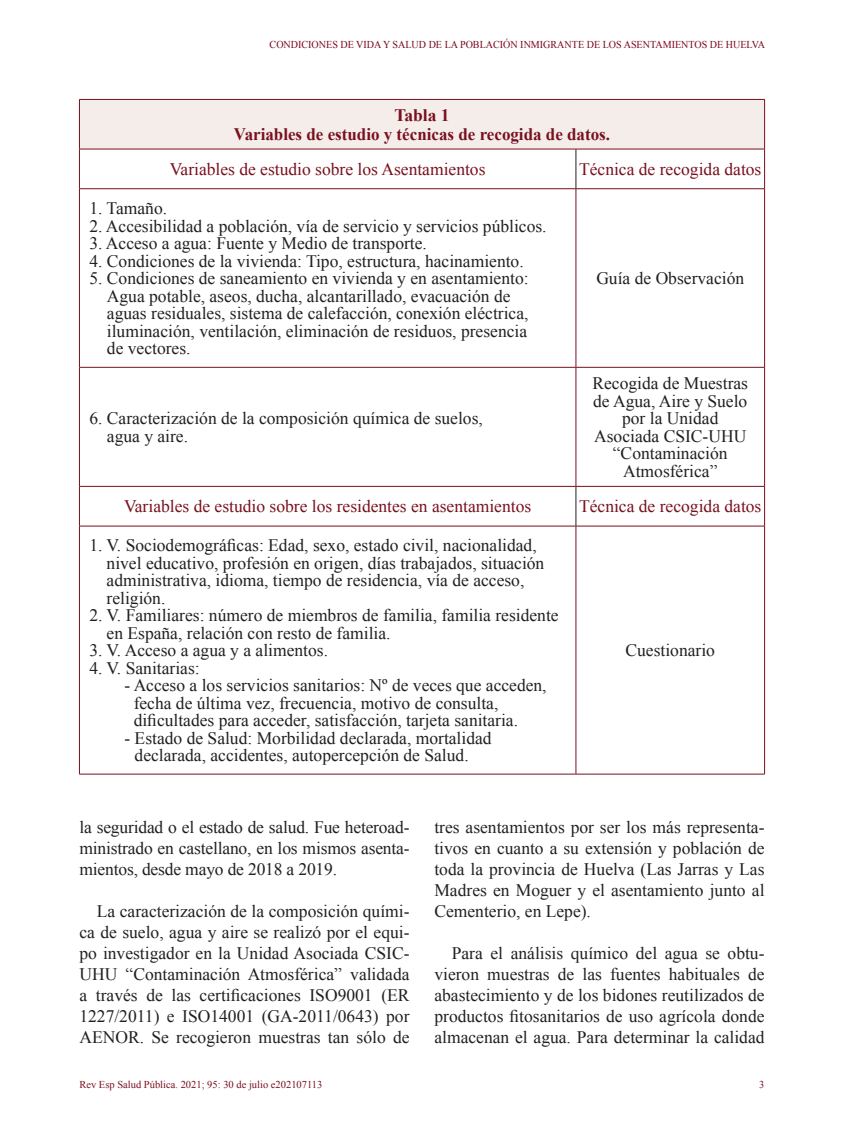
<style>
.page{position:relative;width:844px;height:1141px;background:#fff}
.page>*{position:absolute;margin:0;border:0;box-sizing:border-box;transform-origin:0 0}
.t1{font:17.5px/17.5px "Times New Roman";color:#231f20}
.t2{font:17.5px "Times New Roman";color:#79101e}
.t3{font:700 17.5px/19.2px "Times New Roman";color:#79101e;text-align:center}
.t4{font:10.5px "Times New Roman";color:#7a071e;scale:.96 1}
.t5{font:10.5px "Times New Roman";color:#79101e}
</style>
<div class="page">
<div style="left:79px;top:99px;width:685px;height:50px;background:#f4edea"></div>
<svg style="left:80px;top:150px;width:684px;height:624px"></svg>
<hr style="left:79px;top:100px;width:1px;height:49px;background:#79101e">
<hr style="left:764px;top:100px;width:1px;height:49px;background:#79101e">
<hr style="left:575px;top:149px;width:1px;height:40px;background:#231f20">
<hr style="left:575px;top:487px;width:1px;height:39px;background:#231f20">
<hr style="left:79px;top:149px;width:1px;height:40px;background:#79101e">
<hr style="left:79px;top:487px;width:1px;height:39px;background:#79101e">
<hr style="left:79px;top:149px;width:496px;height:1px;background:#79101e">
<hr style="left:575px;top:149px;width:189px;height:1px;background:#79101e">
<hr style="left:79px;top:486px;width:496px;height:1px;background:#79101e">
<hr style="left:575px;top:486px;width:189px;height:1px;background:#79101e">
<hr style="left:79px;top:99px;width:496px;height:1px;background:#79101e">
<hr style="left:575px;top:99px;width:189px;height:1px;background:#79101e">
<hr style="left:764px;top:149px;width:1px;height:40px;background:#79101e">
<hr style="left:764px;top:487px;width:1px;height:39px;background:#79101e">
<hr style="left:79px;top:189px;width:1px;height:178px;background:#79101e">
<hr style="left:79px;top:368px;width:1px;height:118px;background:#79101e">
<hr style="left:79px;top:188px;width:496px;height:1px;background:#79101e">
<hr style="left:79px;top:526px;width:496px;height:1px;background:#79101e">
<hr style="left:575px;top:189px;width:1px;height:178px;background:#79101e">
<hr style="left:575px;top:188px;width:189px;height:1px;background:#79101e">
<hr style="left:575px;top:526px;width:189px;height:1px;background:#79101e">
<hr style="left:764px;top:189px;width:1px;height:178px;background:#79101e">
<hr style="left:764px;top:368px;width:1px;height:118px;background:#79101e">
<hr style="left:575px;top:368px;width:1px;height:118px;background:#79101e">
<hr style="left:79px;top:526px;width:1px;height:248px;background:#79101e">
<hr style="left:764px;top:526px;width:1px;height:248px;background:#79101e">
<hr style="left:575px;top:526px;width:1px;height:248px;background:#79101e">
<hr style="left:79px;top:367px;width:496px;height:1px;background:#79101e">
<hr style="left:575px;top:367px;width:189px;height:1px;background:#79101e">
<hr style="left:79px;top:774px;width:496px;height:1px;background:#79101e">
<hr style="left:575px;top:774px;width:189px;height:1px;background:#79101e">
<p class="t4" style="left:269px;top:38px;width:517px">CONDICIONES DE VIDA Y SALUD DE LA POBLACIÓN INMIGRANTE DE LOS ASENTAMIENTOS DE HUELVA</p>
<p class="t3" style="left:234px;top:105px;width:377px">Tabla 1<br>Variables de estudio y técnicas de recogida de datos.</p>
<p class="t2" style="left:170px;top:157px;width:317px">Variables de estudio sobre los Asentamientos</p>
<p class="t2" style="left:579px;top:157px;width:184px">Técnica de recogida datos</p>
<p class="t1" style="left:89px;top:199px;width:79px">1. Tamaño.</p>
<p class="t1" style="left:89px;top:217px;width:458px">2. Accesibilidad a población, vía de servicio y servicios públicos.</p>
<p class="t1" style="left:89px;top:234px;width:339px">3. Acceso a agua: Fuente y Medio de transporte.</p>
<p class="t1" style="left:89px;top:252px;width:436px">4. Condiciones de la vivienda: Tipo, estructura, hacinamiento.</p>
<p class="t1" style="left:107px;top:269px;width:423px;text-indent:-18px">5. Condiciones de saneamiento en vivienda y en asentamiento:<br>Agua potable, aseos, ducha, alcantarillado, evacuación de aguas residuales, sistema de calefacción, conexión eléctrica, iluminación, ventilación, eliminación de residuos, presencia de vectores.</p>
<p class="t1" style="left:596px;top:269px;width:149px">Guía de Observación</p>
<p class="t1" style="left:107px;top:409px;width:377px;text-indent:-18px">6. Caracterización de la composición química de suelos, agua y aire.</p>
<p class="t1" style="left:592px;top:374px;width:157px;text-align:center">Recogida de Muestras de Agua, Aire y Suelo por la Unidad<br>Asociada CSIC-UHU “Contaminación<br>Atmosférica”</p>
<p class="t2" style="left:124px;top:495px;width:408px">Variables de estudio sobre los residentes en asentamientos</p>
<p class="t2" style="left:579px;top:495px;width:184px">Técnica de recogida datos</p>
<p class="t1" style="left:107px;top:536px;width:439px;text-indent:-17px">1. V. Sociodemográficas: Edad, sexo, estado civil, nacionalidad, nivel educativo, profesión en origen, días trabajados, situación administrativa, idioma, tiempo de residencia, vía de acceso, religión.</p>
<p class="t1" style="left:107px;top:606px;width:453px;text-indent:-17px">2. V. Familiares: número de miembros de familia, familia residente en España, relación con resto de familia.</p>
<p class="t1" style="left:89px;top:641px;width:240px">3. V. Acceso a agua y a alimentos.</p>
<p class="t1" style="left:89px;top:659px;width:112px">4. V. Sanitarias:</p>
<p class="t1" style="left:134px;top:676px;width:414px;text-indent:-9px">- Acceso a los servicios sanitarios: Nº de veces que acceden, fecha de última vez, frecuencia, motivo de consulta, dificultades para acceder, satisfacción, tarjeta sanitaria.</p>
<p class="t1" style="left:135px;top:729px;width:358px;text-indent:-10px">- Estado de Salud: Morbilidad declarada, mortalidad declarada, accidentes, autopercepción de Salud.</p>
<p class="t1" style="left:625px;top:641px;width:91px">Cuestionario</p>
<p class="t1" style="left:79px;top:817px;width:331px;line-height:21px;text-align:justify">la seguridad o el estado de salud. Fue heteroad&shy;ministrado en castellano, en los mismos asenta&shy;mientos, desde mayo de 2018 a 2019.</p>
<p class="t1" style="left:79px;top:901px;width:331px;line-height:21px;text-align:justify;text-indent:17px">La caracterización de la composición quími&shy;ca de suelo, agua y aire se realizó por el equi&shy;po investigador en la Unidad Asociada CSIC-UHU “Contaminación Atmosférica” validada a través de las certificaciones ISO9001 (ER 1227/2011) e ISO14001 (GA-2011/0643) por AENOR. Se recogieron muestras tan sólo de</p>
<p class="t1" style="left:434px;top:817px;width:331px;line-height:21px;text-align:justify">tres asentamientos por ser los más representa&shy;tivos en cuanto a su extensión y población de toda la provincia de Huelva (Las Jarras y Las Madres en Moguer y el asentamiento junto al Cementerio, en Lepe).</p>
<p class="t1" style="left:434px;top:943px;width:331px;line-height:21px;text-align:justify;text-indent:17px">Para el análisis químico del agua se obtu&shy;vieron muestras de las fuentes habituales de abastecimiento y de los bidones reutilizados de productos fitosanitarios de uso agrícola donde almacenan el agua. Para determinar la calidad</p>
<p class="t5" style="left:79px;top:1077px;width:244px">Rev Esp Salud Pública. 2021; 95: 30 de julio e202107113</p>
<p class="t5" style="left:759px;top:1077px;width:7px">3</p>
</div>
